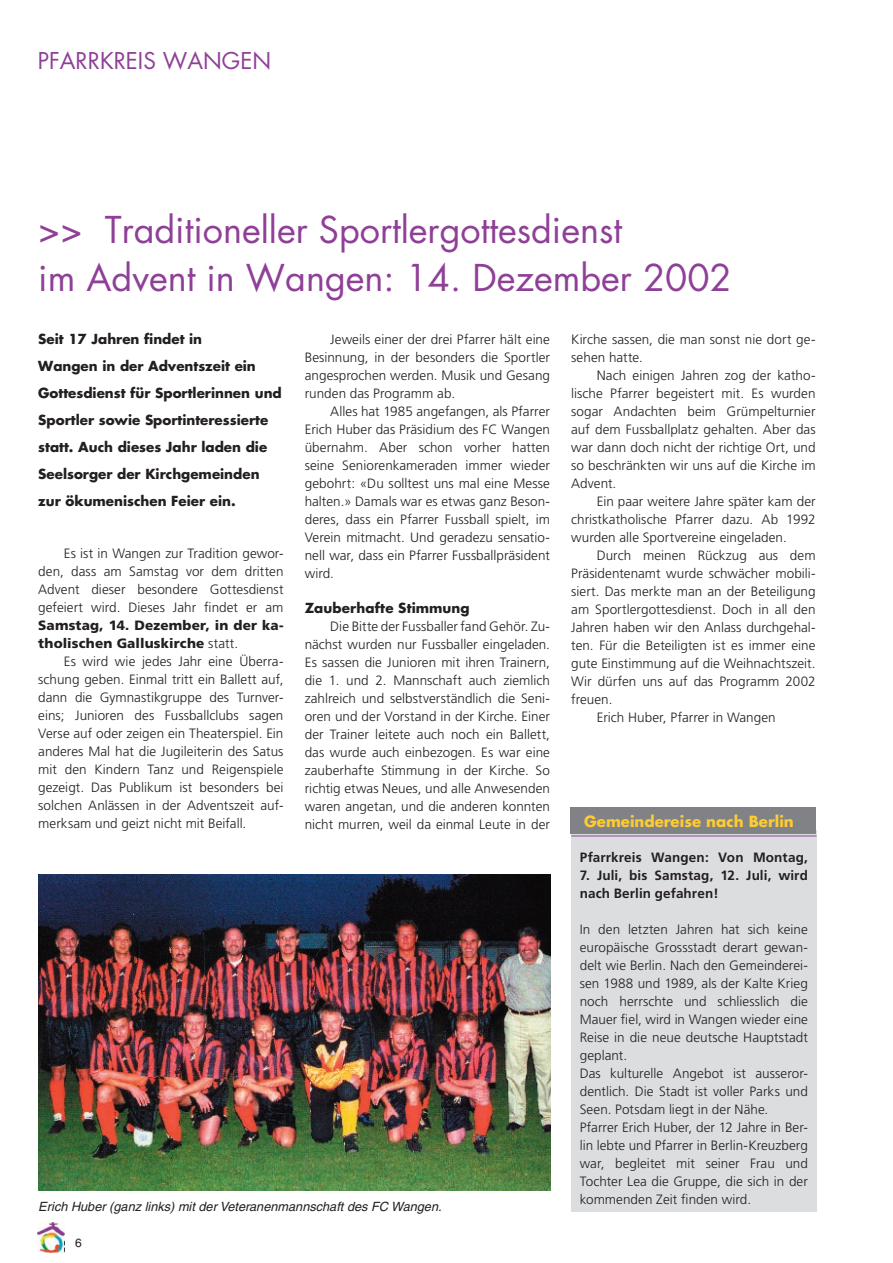
<style>
.page{position:relative;width:893px;height:1263px;background:#fff}
.page>*{position:absolute;margin:0;border:0;box-sizing:border-box;transform-origin:0 0}
._05_Titel_1{font:36px "Futura";color:#8f3f97}
._04_Titel_2{font:22.5px "Futura";color:#8f3f97}
.haupttitel2{font:700 15px "Futura";color:#fecb31}
._01_Fliesstext_normal{font:300 13.5px/18px "Frutiger";letter-spacing:.005em;color:#231f20;text-align:justify}
._02_Leadin{font:700 13.5px/27px "Futura";color:#231f20}
._01_Fliesstext_normal-2{font:700 13.5px/18px "Frutiger";letter-spacing:.01em;color:#231f20}
._03_Zwischentitel_Fliesstext{font:700 13.5px "Futura";letter-spacing:.005em;color:#231f20}
.Legenden{font:italic 12.75px "Helvetica";color:#231f20}
.Lauftext{font:12px "Helvetica";color:#231f20}
.s1{font-weight:900}
</style>
<div class="page">
<img style="left:38px;top:1222px;width:27px;height:30px">
<img style="left:38px;top:874px;width:512px;height:316px">
<div style="left:571px;top:831px;width:245px;height:381px;background:#dcdddf"></div>
<div style="left:570px;top:807px;width:246px;height:27px;background:#808285"></div>
<hr style="left:571px;top:836px;width:245px;height:1px;background:#8f3f97">
<p class="_04_Titel_2" style="left:38px;top:45px;width:235px">PFARRKREIS WANGEN</p>
<p class="_05_Titel_1" style="left:38px;top:205px;width:585px">&gt;&gt; Traditioneller Sportlergottesdienst</p>
<p class="_05_Titel_1" style="left:38px;top:253px;width:695px">im Advent in Wangen: 14. Dezember 2002</p>
<p class="_02_Leadin" style="left:38px;top:325px;width:245px">Seit 17 Jahren findet in<br>Wangen in der Adventszeit ein<br>Gottesdienst für Sportlerinnen und<br>Sportler sowie Sportinteressierte statt. Auch dieses Jahr laden die<br>Seelsorger der Kirchgemeinden zur ökumenischen Feier ein.</p>
<p class="_01_Fliesstext_normal" style="left:305px;top:331px;width:247px;text-indent:26px">Jeweils einer der drei Pfarrer hält eine Besinnung, in der besonders die Sportler angesprochen werden. Musik und Gesang runden das Programm ab.</p>
<p class="_01_Fliesstext_normal" style="left:305px;top:403px;width:247px;text-indent:26px">Alles hat 1985 angefangen, als Pfarrer Erich Huber das Präsidium des FC Wangen übernahm. Aber schon vorher hatten seine Seniorenkameraden immer wieder gebohrt: «Du solltest uns mal eine Messe halten.» Damals war es etwas ganz Beson&shy;deres, dass ein Pfarrer Fussball spielt, im Verein mitmacht. Und geradezu sensatio&shy;nell war, dass ein Pfarrer Fussballpräsident wird.</p>
<p class="_03_Zwischentitel_Fliesstext" style="left:305px;top:598px;width:166px">Zauberhafte Stimmung</p>
<p class="_01_Fliesstext_normal" style="left:305px;top:617px;width:247px;text-indent:26px">Die Bitte der Fussballer fand Gehör. Zu&shy;nächst wurden nur Fussballer eingeladen.<br>Es sassen die Junioren mit ihren Trainern, die 1. und 2. Mannschaft auch ziemlich zahlreich und selbstverständlich die Seni&shy;oren und der Vorstand in der Kirche. Einer der Trainer leitete auch noch ein Ballett, das wurde auch einbezogen. Es war eine zauberhafte Stimmung in der Kirche. So richtig etwas Neues, und alle Anwesenden waren angetan, und die anderen konnten nicht murren, weil da einmal Leute in der</p>
<p class="_01_Fliesstext_normal" style="left:571px;top:330px;width:246px">Kirche sassen, die man sonst nie dort ge&shy;sehen hatte.</p>
<p class="_01_Fliesstext_normal" style="left:571px;top:366px;width:246px;text-indent:26px">Nach einigen Jahren zog der katho&shy;lische Pfarrer begeistert mit. Es wurden sogar Andachten beim Grümpelturnier auf dem Fussballplatz gehalten. Aber das war dann doch nicht der richtige Ort, und so beschränkten wir uns auf die Kirche im Advent.</p>
<p class="_01_Fliesstext_normal" style="left:571px;top:492px;width:246px;text-indent:26px">Ein paar weitere Jahre später kam der christkatholische Pfarrer dazu. Ab 1992 wurden alle Sportvereine eingeladen.</p>
<p class="_01_Fliesstext_normal" style="left:571px;top:546px;width:246px;text-indent:26px">Durch meinen Rückzug aus dem Präsidentenamt wurde schwächer mobili&shy;siert. Das merkte man an der Beteiligung am Sportlergottesdienst. Doch in all den Jahren haben wir den Anlass durchgehal&shy;ten. Für die Beteiligten ist es immer eine gute Einstimmung auf die Weihnachtszeit.<br>Wir dürfen uns auf das Programm 2002 freuen.</p>
<p class="_01_Fliesstext_normal" style="left:597px;top:708px;width:180px">Erich Huber, Pfarrer in Wangen</p>
<p class="_01_Fliesstext_normal" style="left:38px;top:545px;width:247px;text-indent:26px">Es ist in Wangen zur Tradition gewor&shy;den, dass am Samstag vor dem dritten Advent dieser besondere Gottesdienst gefeiert wird. Dieses Jahr findet er am <span class="s1">Samstag, 14. Dezember, in der ka&shy;tholischen Galluskirche</span> statt.</p>
<p class="_01_Fliesstext_normal" style="left:38px;top:653px;width:247px;text-indent:26px">Es wird wie jedes Jahr eine Überra&shy;schung geben. Einmal tritt ein Ballett auf, dann die Gymnastikgruppe des Turnver&shy;eins; Junioren des Fussballclubs sagen Verse auf oder zeigen ein Theaterspiel. Ein anderes Mal hat die Jugileiterin des Satus mit den Kindern Tanz und Reigenspiele gezeigt. Das Publikum ist besonders bei solchen Anlässen in der Adventszeit auf&shy;merksam und geizt nicht mit Beifall.</p>
<p class="haupttitel2" style="left:584px;top:811px;width:211px">Gemeindereise nach Berlin</p>
<p class="_01_Fliesstext_normal-2" style="left:580px;top:848px;width:230px">Pfarrkreis Wangen: Von Montag,</p>
<p class="_01_Fliesstext_normal-2" style="left:580px;top:866px;width:230px">7. Juli, bis Samstag, 12. Juli, wird nach Berlin gefahren!</p>
<p class="_01_Fliesstext_normal" style="left:580px;top:920px;width:230px">In den letzten Jahren hat sich keine europäische Grossstadt derart gewan&shy;delt wie Berlin. Nach den Gemeinderei&shy;sen 1988 und 1989, als der Kalte Krieg noch herrschte und schliesslich die Mauer fiel, wird in Wangen wieder eine Reise in die neue deutsche Hauptstadt geplant.</p>
<p class="_01_Fliesstext_normal" style="left:580px;top:1064px;width:230px">Das kulturelle Angebot ist ausseror&shy;dentlich. Die Stadt ist voller Parks und Seen. Potsdam liegt in der Nähe.</p>
<p class="_01_Fliesstext_normal" style="left:580px;top:1118px;width:230px">Pfarrer Erich Huber, der 12 Jahre in Ber&shy;lin lebte und Pfarrer in Berlin-Kreuzberg war, begleitet mit seiner Frau und Tochter Lea die Gruppe, die sich in der kommenden Zeit finden wird.</p>
<p class="Legenden" style="left:38px;top:1199px;width:405px">Erich Huber (ganz links) mit der Veteranenmannschaft des FC Wangen.</p>
<p class="Lauftext" style="left:75px;top:1236px;width:8px">6</p>
</div>
